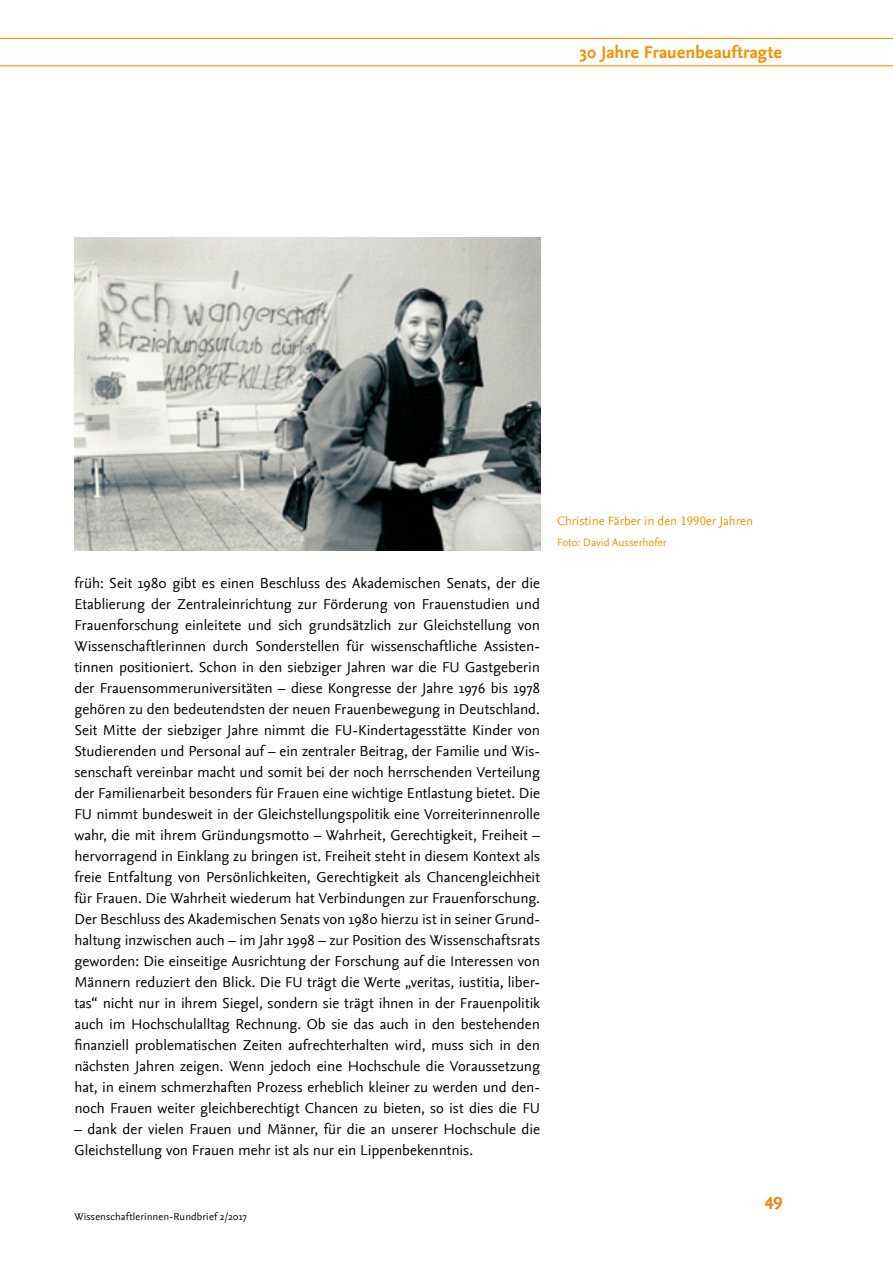
<style>
.page{position:relative;width:893px;height:1263px;background:#fff}
.page>*{position:absolute;margin:0;border:0;box-sizing:border-box;transform-origin:0 0}
.t1{font:700 18px "Nexus Sans";color:#f39200}
.t2{font:700 18px "Nexus Sans TF";color:#f08412}
.t3{font:15px/21px "Nexus Sans";color:#000;text-align:justify}
.t4{font:12.75px "Nexus Sans TF";color:#f39200}
.t5{font:11.25px "Nexus Sans TF";color:#f39200}
.t6{font:10.5px "Nexus Sans";letter-spacing:.01em;color:#000}
</style>
<div class="page">
<hr style="left:0;top:65px;width:893px;height:1px;background:#f39200">
<hr style="left:0;top:38px;width:893px;height:1px;background:#f39200">
<img style="left:74px;top:237px;width:466px;height:314px">
<p class="t1" style="left:579px;top:42px;width:204px">30 Jahre Frauenbeauftragte</p>
<p class="t3" style="left:74px;top:573px;width:467px">früh: Seit 1980 gibt es einen Beschluss des Akademischen Senats, der die Etablierung der Zentraleinrichtung zur Förderung von Frauenstudien und Frauenforschung einleitete und sich grundsätzlich zur Gleichstellung von Wissenschaftlerinnen durch Sonderstellen für wissenschaftliche Assisten&shy;tinnen positioniert. Schon in den siebziger Jahren war die FU Gastgeberin der Frauensommeruniversitäten – diese Kongresse der Jahre 1976 bis 1978 gehören zu den bedeutendsten der neuen Frauenbewegung in Deutschland.<br>Seit Mitte der siebziger Jahre nimmt die FU-Kindertagesstätte Kinder von Studierenden und Personal auf – ein zentraler Beitrag, der Familie und Wis&shy;senschaft vereinbar macht und somit bei der noch herrschenden Verteilung der Familienarbeit besonders für Frauen eine wichtige Entlastung bietet. Die FU nimmt bundesweit in der Gleichstellungspolitik eine Vorreiterinnenrolle wahr, die mit ihrem Gründungsmotto – Wahrheit, Gerechtigkeit, Freiheit – hervorragend in Einklang zu bringen ist. Freiheit steht in diesem Kontext als freie Entfaltung von Persönlichkeiten, Gerechtigkeit als Chancengleichheit für Frauen. Die Wahrheit wiederum hat Verbindungen zur Frauenforschung.<br>Der Beschluss des Akademischen Senats von 1980 hierzu ist in seiner Grund&shy;haltung inzwischen auch – im Jahr 1998 – zur Position des Wissenschaftsrats geworden: Die einseitige Ausrichtung der Forschung auf die Interessen von Männern reduziert den Blick. Die FU trägt die Werte „veritas, iustitia, liber&shy;tas“ nicht nur in ihrem Siegel, sondern sie trägt ihnen in der Frauenpolitik auch im Hochschulalltag Rechnung. Ob sie das auch in den bestehenden finanziell problematischen Zeiten aufrechterhalten wird, muss sich in den nächsten Jahren zeigen. Wenn jedoch eine Hochschule die Voraussetzung hat, in einem schmerzhaften Prozess erheblich kleiner zu werden und den&shy;noch Frauen weiter gleichberechtigt Chancen zu bieten, so ist dies die FU</p>
<p class="t3" style="left:74px;top:1119px;width:467px">– dank der vielen Frauen und Männer, für die an unserer Hochschule die<br>Gleichstellung von Frauen mehr ist als nur ein Lippenbekenntnis.</p>
<p class="t6" style="left:74px;top:1211px;width:174px">Wissenschaftlerinnen-Rundbrief 2/2017</p>
<p class="t4" style="left:557px;top:514px;width:197px">Christine Färber in den 1990er Jahren</p>
<p class="t5" style="left:557px;top:536px;width:111px">Foto: David Ausserhofer</p>
<p class="t2" style="left:765px;top:1193px;width:19px">49</p>
</div>
